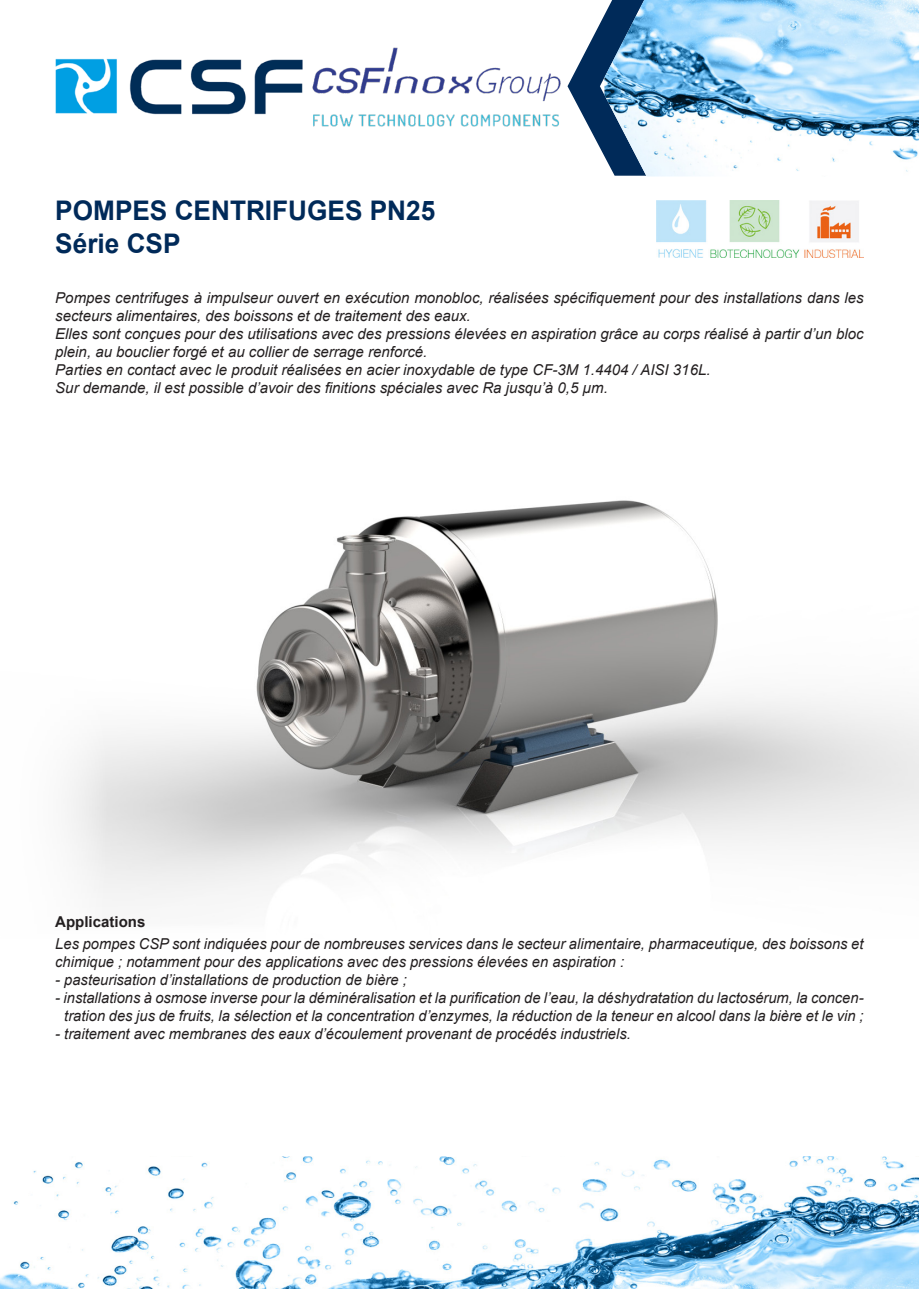
<style>
.page{position:relative;width:919px;height:1289px;background:#fff}
.page>*{position:absolute;margin:0;border:0;box-sizing:border-box;transform-origin:0 0}
.Titolo_manuale{font:700 27px "Arial";color:#002a59}
.Testo_descrizione_generale{font:italic 15px/18px "Arial";color:#231f20}
.t1{font:700 15px "Arial";color:#231f20}
</style>
<div class="page">
<img style="left:312px;top:47px;width:249px;height:80px">
<svg style="left:567px;top:23px;width:33px;height:125px"></svg>
<img style="left:55px;top:58px;width:248px;height:57px">
<img style="left:604px;top:0;width:314px;height:176px">
<img style="left:0;top:1156px;width:918px;height:132px">
<img style="left:656px;top:201px;width:205px;height:56px">
<img style="left:67px;top:500px;width:851px;height:401px">
<p class="Titolo_manuale" style="left:55px;top:192px;width:381px">POMPES CENTRIFUGES PN25</p>
<p class="Titolo_manuale" style="left:55px;top:224px;width:127px">Série CSP</p>
<p class="Testo_descrizione_generale" style="left:55px;top:289px;width:809px">Pompes centrifuges à impulseur ouvert en exécution monobloc, réalisées spécifiquement pour des installations dans les secteurs alimentaires, des boissons et de traitement des eaux.</p>
<p class="Testo_descrizione_generale" style="left:55px;top:325px;width:809px">Elles sont conçues pour des utilisations avec des pressions élevées en aspiration grâce au corps réalisé à partir d’un bloc plein, au bouclier forgé et au collier de serrage renforcé.</p>
<p class="Testo_descrizione_generale" style="left:55px;top:361px;width:656px">Parties en contact avec le produit réalisées en acier inoxydable de type CF-3M 1.4404 / AISI 316L.</p>
<p class="Testo_descrizione_generale" style="left:55px;top:379px;width:554px">Sur demande, il est possible d’avoir des finitions spéciales avec Ra jusqu’à 0,5 µm.</p>
<p class="t1" style="left:55px;top:910px;width:92px">Applications</p>
<p class="Testo_descrizione_generale" style="left:55px;top:934px;width:809px">Les pompes CSP sont indiquées pour de nombreuses services dans le secteur alimentaire, pharmaceutique, des boissons et chimique ; notamment pour des applications avec des pressions élevées en aspiration :</p>
<p class="Testo_descrizione_generale" style="left:55px;top:970px;width:353px">- pasteurisation d’installations de production de bière ;</p>
<p class="Testo_descrizione_generale" style="left:55px;top:988px;width:809px;text-align:center">- installations à osmose inverse pour la déminéralisation et la purification de l’eau, la déshydratation du lactosérum, la concen&shy;tration des jus de fruits, la sélection et la concentration d’enzymes, la réduction de la teneur en alcool dans la bière et le vin ;</p>
<p class="Testo_descrizione_generale" style="left:55px;top:1024px;width:577px">- traitement avec membranes des eaux d’écoulement provenant de procédés industriels.</p>
</div>
